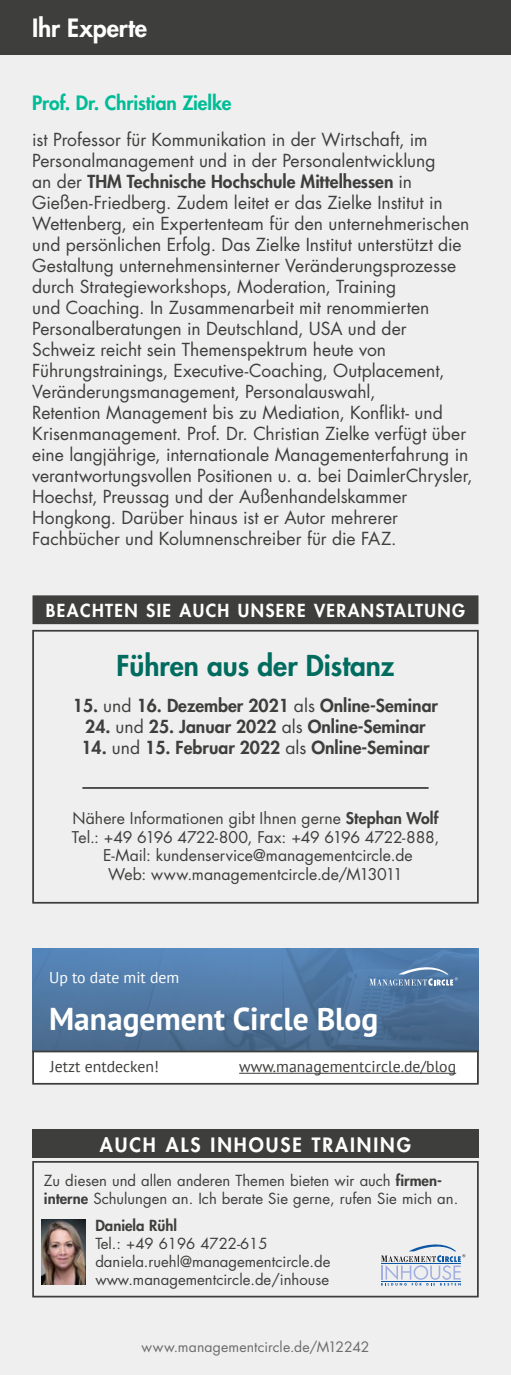
<style>
.page{position:relative;width:511px;height:1375px;background:#fff}
.page>*{position:absolute;margin:0;border:0;box-sizing:border-box;transform-origin:0 0}
.t1{font:700 31.5px "PT Sans";color:#fff}
.t2{font:800 28px "Futura Std";color:#006c5f}
.t3{font:800 24.5px "Futura Std";color:#fff}
.t4{font:800 19.25px "Futura Std";letter-spacing:-.005em;color:#00bc96}
.t5{font:800 19.25px "Futura Std";letter-spacing:.1em;color:#fff}
.t6{font:17.5px/21px "Futura Std";color:#3e3e3d}
.t7{font:800 17.5px "Futura Std";color:#3e3e3d}
.t8{font:800 17.5px "Futura Std";letter-spacing:.08em;color:#fff}
.t9{font:15.75px/18.9px "Futura Std";letter-spacing:.005em;color:#3e3e3d;text-align:center}
.t10{font:15.75px "PT Sans";color:#3e3e3d}
.t11{font:15.75px "PT Sans";color:#fff}
.t12{font:14.88px/17.8px "Futura Std";color:#3e3e3d}
.t13{font:800 14.88px "Futura Std";color:#3e3e3d}
.t14{font:14px "Futura Std";letter-spacing:.01em;color:#6c6c6c}
.s1{font-weight:800}
.s2{font-weight:400}
</style>
<div class="page">
<div style="left:0;top:36px;width:511px;height:1338px;background:#efefef"></div>
<div style="left:0;top:0;width:511px;height:55px;background:#3e3e3d"></div>
<div style="left:33px;top:596px;width:445px;height:27px;background:#3e3e3d"></div>
<div style="left:33px;top:595px;width:445px;height:29px;border:2px solid #3e3e3d"></div>
<hr style="left:82px;top:787px;width:347px;height:1px;background:#3e3e3d">
<div style="left:32px;top:629px;width:447px;height:274px;border:2px solid #3e3e3d"></div>
<div style="left:32px;top:1160px;width:447px;height:137px;border:2px solid #3e3e3d"></div>
<div style="left:32px;top:1128px;width:447px;height:29px;background:#3e3e3d"></div>
<svg style="left:381px;top:1244px;width:84px;height:41px"></svg>
<img style="left:41px;top:1219px;width:44px;height:64px">
<img style="left:32px;top:948px;width:447px;height:102px">
<div style="left:32px;top:1050px;width:447px;height:34px;background:#fff;border:2px solid #3e3e3d"></div>
<hr style="left:239px;top:1072px;width:217px;height:1px;background:#3e3e3d">
<svg style="left:369px;top:962px;width:89px;height:23px"></svg>
<h3 class="t3" style="left:32px;top:13px;width:117px">Ihr Experte</h3>
<p class="t4" style="left:32px;top:91px;width:201px">Prof. Dr. Christian Zielke</p>
<p class="t6" style="left:32px;top:129px;width:442px">ist Professor für Kommunikation in der Wirtschaft, im Personalmanagement und in der Personalentwicklung<br>an der <span class="s1">THM Technische Hochschule Mittelhessen</span> in Gießen-Friedberg. Zudem leitet er das Zielke Institut in Wettenberg, ein Expertenteam für den unternehmerischen und persönlichen Erfolg. Das Zielke Institut unterstützt die Gestaltung unternehmensinterner Veränderungsprozesse durch Strategieworkshops, Moderation, Training<br>und Coaching. In Zusammenarbeit mit renommierten Personalberatungen in Deutschland, USA und der Schweiz reicht sein Themenspektrum heute von Führungstrainings, Executive-Coaching, Outplacement, Veränderungsmanagement, Personalauswahl,<br>Retention Management bis zu Mediation, Konflikt- und Krisenmanagement. Prof. Dr. Christian Zielke verfügt über eine langjährige, internationale Managementerfahrung in verantwortungsvollen Positionen u. a. bei DaimlerChrysler, Hoechst, Preussag und der Außenhandelskammer Hongkong. Darüber hinaus ist er Autor mehrerer Fachbücher und Kolumnenschreiber für die FAZ.</p>
<p class="t8" style="left:46px;top:599px;width:421px">BEACHTEN SIE AUCH UNSERE VERANSTALTUNG</p>
<h2 class="t2" style="left:117px;top:648px;width:279px">Führen aus der Distanz</h2>
<p class="t7" style="left:73px;top:694px;width:367px">15. <span class="s2">und</span> 16. Dezember 2021 <span class="s2">als</span> Online-Seminar</p>
<p class="t7" style="left:85px;top:715px;width:342px">24. <span class="s2">und</span> 25. Januar 2022 <span class="s2">als</span> Online-Seminar</p>
<p class="t7" style="left:82px;top:736px;width:349px">14. <span class="s2">und</span> 15. Februar 2022 <span class="s2">als</span> Online-Seminar</p>
<p class="t9" style="left:72px;top:808px;width:369px">Nähere Informationen gibt Ihnen gerne <span class="s1">Stephan Wolf </span>Tel.: +49 6196 4722-800, Fax: +49 6196 4722-888, E-Mail: kundenservice@managementcircle.de<br>Web: www.managementcircle.de/M13011</p>
<p class="t11" style="left:49px;top:967px;width:132px">Up to date mit dem</p>
<h1 class="t1" style="left:49px;top:997px;width:331px">Management Circle Blog</h1>
<p class="t10" style="left:50px;top:1056px;width:110px">Jetzt entdecken!</p>
<p class="t10" style="left:239px;top:1056px;width:218px">www.managementcircle.de/blog</p>
<p class="t5" style="left:100px;top:1132px;width:313px">AUCH ALS INHOUSE TRAINING</p>
<p class="t12" style="left:44px;top:1171px;width:416px">Zu diesen und allen anderen Themen bieten wir auch <span class="s1">firmen&shy;interne</span> Schulungen an. Ich berate Sie gerne, rufen Sie mich an.</p>
<p class="t13" style="left:95px;top:1216px;width:83px">Daniela Rühl</p>
<p class="t12" style="left:95px;top:1234px;width:237px">Tel.: +49 6196 4722-615 daniela.ruehl@managementcircle.de www.managementcircle.de/inhouse</p>
<p class="t14" style="left:141px;top:1337px;width:230px">www.managementcircle.de/M12242</p>
</div>
